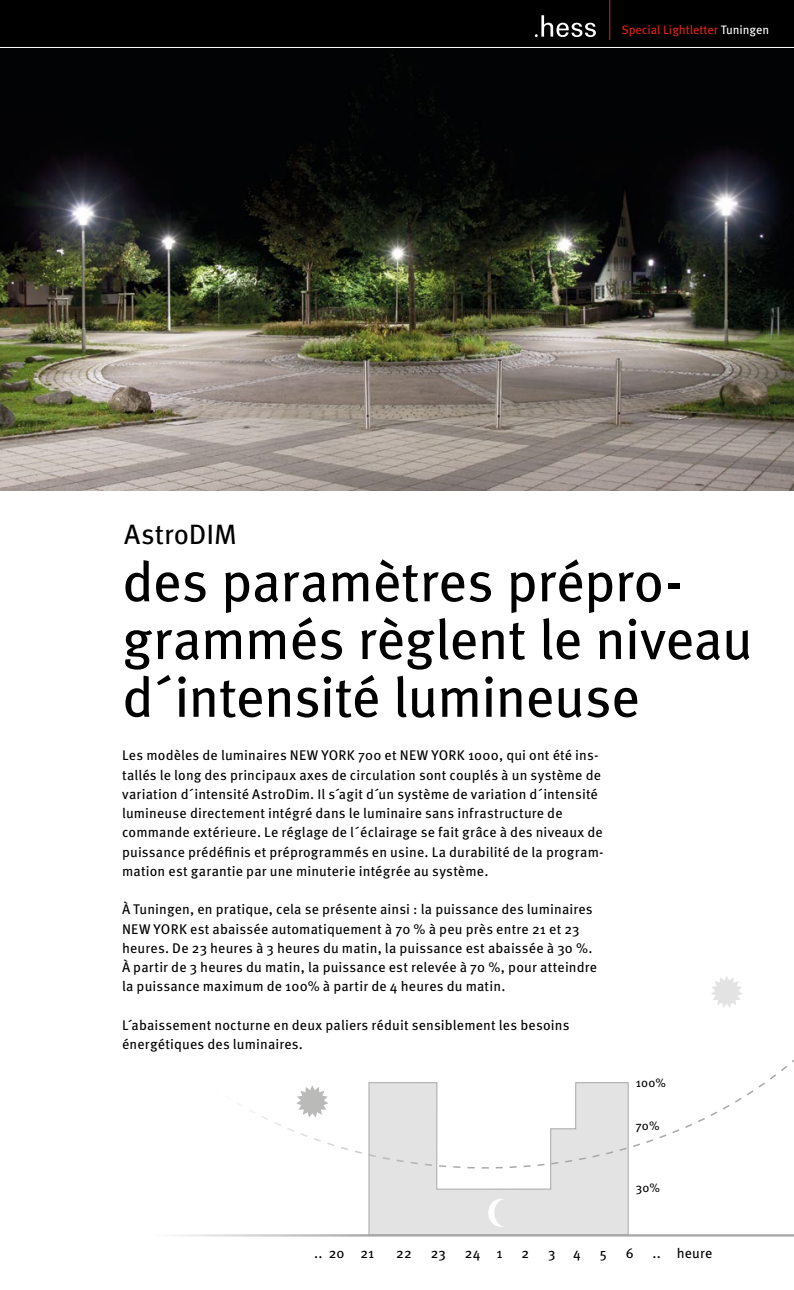
<style>
.page{position:relative;width:794px;height:1290px;background:#fff}
.page>*{position:absolute;margin:0;border:0;box-sizing:border-box;transform-origin:0 0}
.t1{font:56px/57.8px "Meta Pro";letter-spacing:-.015em;color:#000}
.t2{font:28px "Meta Pro";letter-spacing:-.005em;color:#000}
.t3{font:14px/19.2px "Meta Pro";letter-spacing:.01em;color:#000}
.t4{font:12.25px "Meta Pro";color:#e42313}
.t5{font:12.25px "Meta Pro";letter-spacing:.02em;color:#000}
.s1{color:#fff}
</style>
<div class="page">
<img style="left:0;top:48px;width:794px;height:443px">
<div style="left:0;top:0;width:794px;height:48px;background:#000"></div>
<hr style="left:0;top:47px;width:794px;height:1px;background:#fff">
<svg style="left:535px;top:15px;width:61px;height:22px"></svg>
<hr style="left:609px;top:0;width:1px;height:40px;background:#e42313">
<hr style="left:155px;top:1234px;width:639px;height:2px;background:#a8a8a7">
<svg style="left:711px;top:976px;width:32px;height:32px"></svg>
<svg style="left:199px;top:1082px;width:430px;height:153px"></svg>
<p class="t4" style="left:621px;top:22px;width:149px">Special Lightletter <span class="s1">Tuningen</span></p>
<h2 class="t2" style="left:124px;top:516px;width:114px">AstroDIM</h2>
<h1 class="t1" style="left:122px;top:553px;width:632px">des paramètres prépro&shy;grammés règlent le niveau d´intensité lumineuse</h1>
<p class="t3" style="left:122px;top:746px;width:483px">Les modèles de luminaires NEW YORK 700 et NEW YORK 1000, qui ont été ins&shy;tallés le long des principaux axes de circulation sont couplés à un système de variation d´intensité AstroDim. Il s´agit d´un système de variation d´intensité lumineuse directement intégré dans le luminaire sans infrastructure de commande extérieure. Le réglage de l´éclairage se fait grâce à des niveaux de puissance prédéfinis et préprogrammés en usine. La durabilité de la program&shy;mation est garantie par une minuterie intégrée au système.</p>
<p class="t3" style="left:122px;top:900px;width:476px">À Tuningen, en pratique, cela se présente ainsi : la puissance des luminaires NEW YORK est abaissée automatiquement à 70 % à peu près entre 21 et 23 heures. De 23 heures à 3 heures du matin, la puissance est abaissée à 30 %.<br>À partir de 3 heures du matin, la puissance est relevée à 70 %, pour atteindre la puissance maximum de 100% à partir de 4 heures du matin.</p>
<p class="t3" style="left:122px;top:1015px;width:449px">L´abaissement nocturne en deux paliers réduit sensiblement les besoins énergétiques des luminaires.</p>
<p class="t5" style="left:636px;top:1074px;width:32px">100%</p>
<p class="t5" style="left:636px;top:1118px;width:25px">70%</p>
<p class="t5" style="left:636px;top:1180px;width:26px">30%</p>
<p class="t3" style="left:314px;top:1244px;width:62px">.. 20 21</p>
<p class="t3" style="left:396px;top:1244px;width:17px">22</p>
<p class="t3" style="left:431px;top:1244px;width:17px">23</p>
<p class="t3" style="left:465px;top:1244px;width:39px">24 1</p>
<p class="t3" style="left:521px;top:1244px;width:9px">2</p>
<p class="t3" style="left:548px;top:1244px;width:9px">3</p>
<p class="t3" style="left:573px;top:1244px;width:9px">4</p>
<p class="t3" style="left:600px;top:1244px;width:8px">5</p>
<p class="t3" style="left:625px;top:1244px;width:10px">6</p>
<p class="t3" style="left:652px;top:1244px;width:61px">.. heure</p>
</div>
